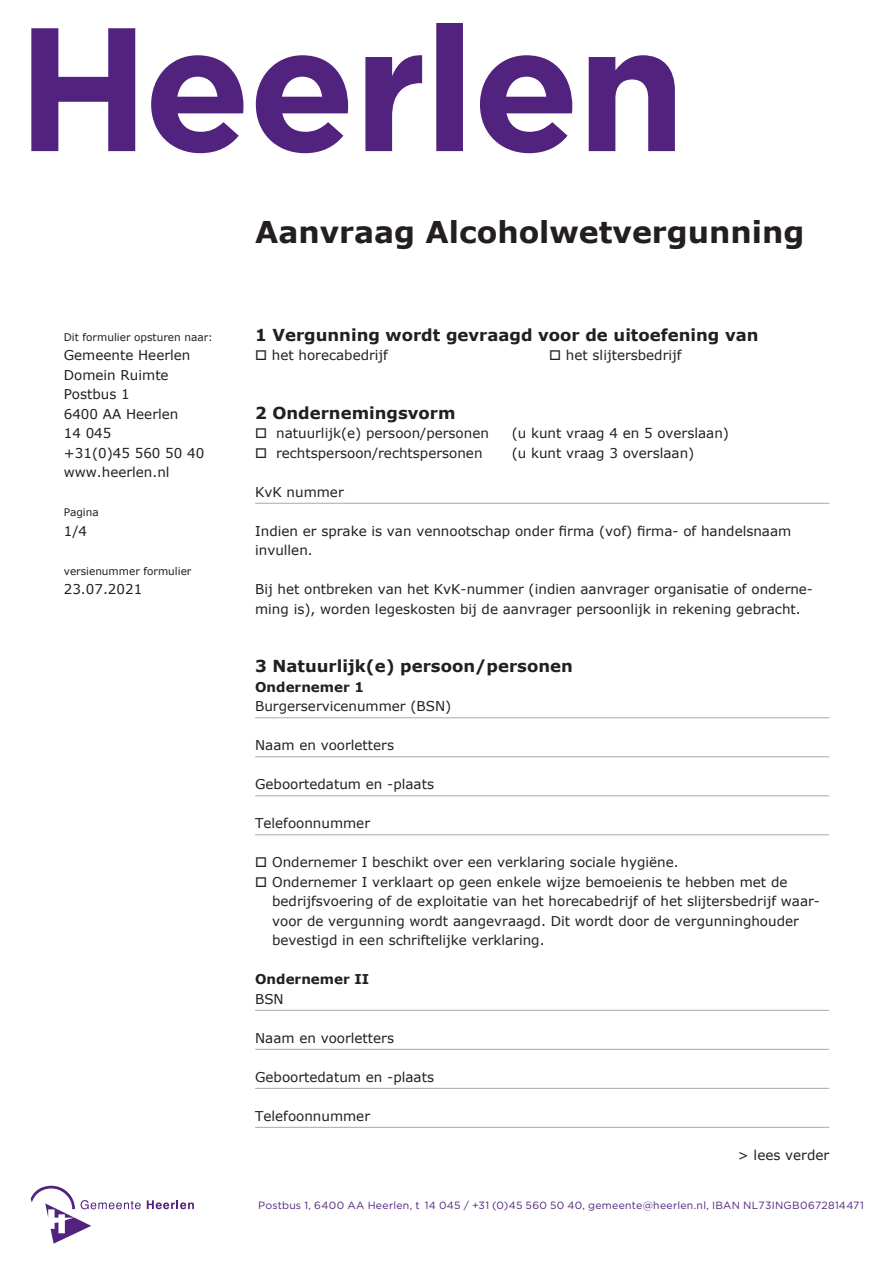
<style>
.page{position:relative;width:893px;height:1263px;background:#fff}
.page>*{position:absolute;margin:0;border:0;box-sizing:border-box;transform-origin:0 0}
.t1{font:700 30px "Verdana";color:#231f20}
.t2{font:700 16.5px "Verdana";color:#231f20}
.t3{font:13.5px/19.5px "Verdana";color:#231f20}
.t4{font:700 13.5px "Verdana";color:#231f20}
.t5{font:10.5px "Gotham";letter-spacing:.025em;color:#52227f}
.t6{font:10.5px "Verdana";color:#231f20}
</style>
<div class="page">
<svg style="left:31px;top:23px;width:644px;height:130px"></svg>
<svg style="left:31px;top:1185px;width:110px;height:58px"></svg>
<svg style="left:147px;top:1200px;width:47px;height:9px"></svg>
<hr style="left:255px;top:503px;width:574px;height:1px;background:#a8a9ad">
<hr style="left:255px;top:717px;width:574px;height:1px;background:#a8a9ad">
<hr style="left:255px;top:756px;width:574px;height:1px;background:#a8a9ad">
<hr style="left:255px;top:795px;width:574px;height:1px;background:#a8a9ad">
<hr style="left:255px;top:834px;width:574px;height:1px;background:#a8a9ad">
<hr style="left:255px;top:1010px;width:574px;height:1px;background:#a8a9ad">
<hr style="left:255px;top:1049px;width:574px;height:1px;background:#a8a9ad">
<hr style="left:255px;top:1088px;width:574px;height:1px;background:#a8a9ad">
<hr style="left:255px;top:1127px;width:574px;height:1px;background:#a8a9ad">
<p class="t6" style="left:64px;top:330px;width:151px">Dit formulier opsturen naar:</p>
<p class="t3" style="left:64px;top:345px;width:142px">Gemeente Heerlen<br>Domein Ruimte<br>Postbus 1<br>6400 AA Heerlen<br>14 045<br>+31(0)45 560 50 40 www.heerlen.nl</p>
<p class="t6" style="left:64px;top:506px;width:37px">Pagina</p>
<p class="t3" style="left:64px;top:520px;width:25px">1/4</p>
<p class="t6" style="left:64px;top:564px;width:129px">versienummer formulier</p>
<p class="t3" style="left:64px;top:579px;width:80px">23.07.2021</p>
<h1 class="t1" style="left:255px;top:213px;width:551px">Aanvraag Alcoholwetvergunning</h1>
<p class="t2" style="left:255px;top:324px;width:505px">1 Vergunning wordt gevraagd voor de uitoefening van</p>
<p class="t3" style="left:255px;top:345px;width:134px">□ het horecabedrijf</p>
<p class="t3" style="left:549px;top:345px;width:134px">□ het slijtersbedrijf</p>
<p class="t2" style="left:255px;top:402px;width:202px">2 Ondernemingsvorm</p>
<p class="t3" style="left:255px;top:423px;width:235px">□ natuurlijk(e) persoon/personen</p>
<p class="t3" style="left:512px;top:423px;width:219px">(u kunt vraag 4 en 5 overslaan)</p>
<p class="t3" style="left:255px;top:442px;width:229px">□ rechtspersoon/rechtspersonen</p>
<p class="t3" style="left:512px;top:442px;width:184px">(u kunt vraag 3 overslaan)</p>
<p class="t3" style="left:255px;top:481px;width:90px">KvK nummer</p>
<p class="t3" style="left:255px;top:520px;width:538px">Indien er sprake is van vennootschap onder firma (vof) firma- of handelsnaam invullen.</p>
<p class="t3" style="left:255px;top:579px;width:559px">Bij het ontbreken van het KvK-nummer (indien aanvrager organisatie of onderne&shy;ming is), worden legeskosten bij de aanvrager persoonlijk in rekening gebracht.</p>
<p class="t2" style="left:255px;top:656px;width:319px">3 Natuurlijk(e) persoon/personen</p>
<p class="t4" style="left:255px;top:678px;width:110px">Ondernemer 1</p>
<p class="t3" style="left:255px;top:696px;width:198px">Burgerservicenummer (BSN)</p>
<p class="t3" style="left:255px;top:735px;width:140px">Naam en voorletters</p>
<p class="t3" style="left:255px;top:774px;width:180px">Geboortedatum en -plaats</p>
<p class="t3" style="left:255px;top:813px;width:116px">Telefoonnummer</p>
<p class="t3" style="left:255px;top:852px;width:425px">□ Ondernemer I beschikt over een verklaring sociale hygiëne.</p>
<p class="t3" style="left:272px;top:871px;width:549px;text-indent:-17px">□ Ondernemer I verklaart op geen enkele wijze bemoeienis te hebben met de bedrijfsvoering of de exploitatie van het horecabedrijf of het slijtersbedrijf waar&shy;voor de vergunning wordt aangevraagd. Dit wordt door de vergunninghouder bevestigd in een schriftelijke verklaring.</p>
<p class="t4" style="left:255px;top:971px;width:116px">Ondernemer II</p>
<p class="t3" style="left:255px;top:988px;width:30px">BSN</p>
<p class="t3" style="left:255px;top:1027px;width:140px">Naam en voorletters</p>
<p class="t3" style="left:255px;top:1066px;width:180px">Geboortedatum en -plaats</p>
<p class="t3" style="left:255px;top:1105px;width:116px">Telefoonnummer</p>
<p class="t3" style="left:738px;top:1144px;width:93px">&gt; lees verder</p>
<p class="t5" style="left:258px;top:1199px;width:607px">Postbus 1, 6400 AA Heerlen, t 14 045 / +31 (0)45 560 50 40, gemeente@heerlen.nl, IBAN NL73INGB0672814471</p>
</div>
